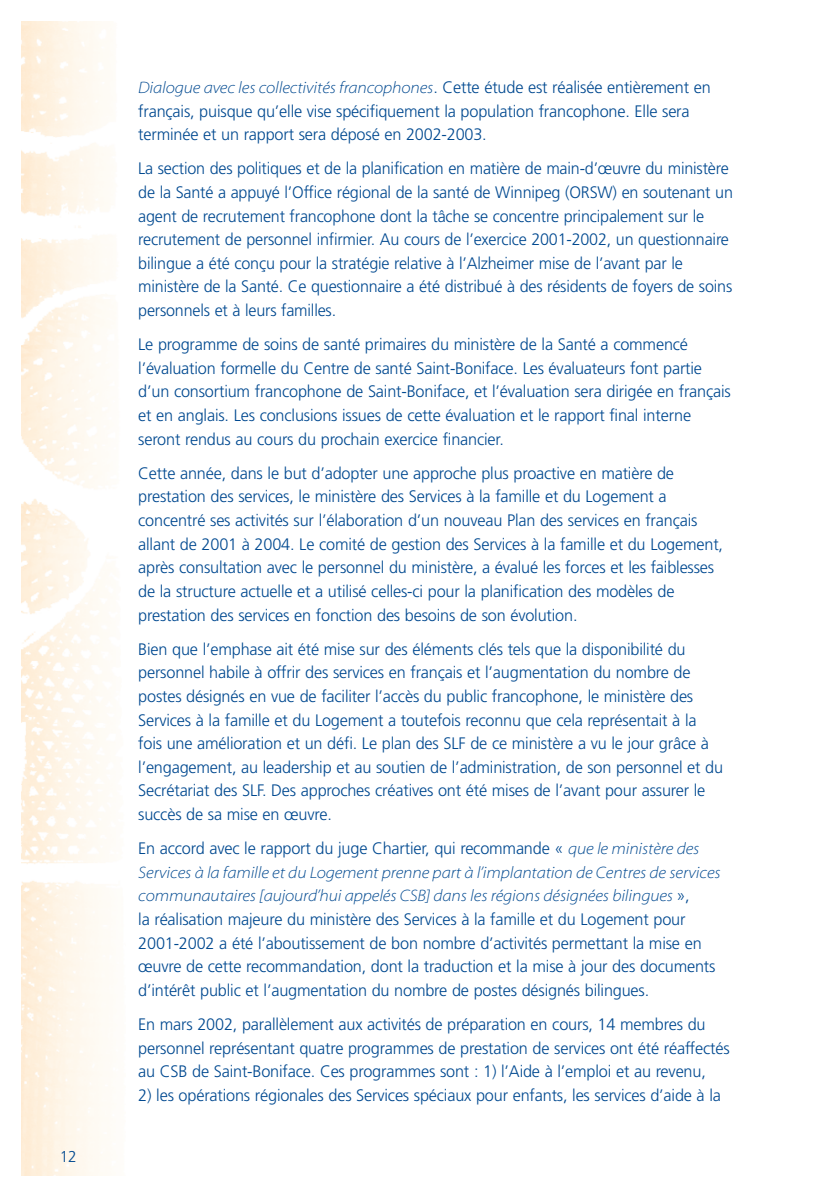
<style>
.page{position:relative;width:819px;height:1197px;background:#fff}
.page>*{position:absolute;margin:0;border:0;box-sizing:border-box;transform-origin:0 0}
.t1{font:300 16.62px/23.6px "Frutiger";letter-spacing:-.01em;color:#014990}
.t2{font:16.62px/23.6px "Myriad MM It 215 700";letter-spacing:-.005em;color:#014990}
.t3{font:300 15.75px "Frutiger";color:#014990}
.s1{font-family:"Frutiger";font-weight:300}
.s2{font-family:"Myriad MM It 215 700";font-weight:400}
</style>
<div class="page">
<img style="left:21px;top:21px;width:87px;height:1155px">
<p class="t3" style="left:60px;top:1150px;width:18px">12</p>
<p class="t2" style="left:138px;top:77px;width:574px">Dialogue avec les collectivités francophones<span class="s1">. Cette étude est réalisée entièrement en</span></p>
<p class="t1" style="left:138px;top:100px;width:553px">français, puisque qu’elle vise spécifiquement la population francophone. Elle sera terminée et un rapport sera déposé en 2002-2003.</p>
<p class="t1" style="left:138px;top:158px;width:596px">La section des politiques et de la planification en matière de main-d’œuvre du ministère de la Santé a appuyé l’Office régional de la santé de Winnipeg (ORSW) en soutenant un agent de recrutement francophone dont la tâche se concentre principalement sur le recrutement de personnel infirmier. Au cours de l’exercice 2001-2002, un questionnaire bilingue a été conçu pour la stratégie relative à l’Alzheimer mise de l’avant par le ministère de la Santé. Ce questionnaire a été distribué à des résidents de foyers de soins personnels et à leurs familles.</p>
<p class="t1" style="left:138px;top:334px;width:594px">Le programme de soins de santé primaires du ministère de la Santé a commencé l’évaluation formelle du Centre de santé Saint-Boniface. Les évaluateurs font partie d’un consortium francophone de Saint-Boniface, et l’évaluation sera dirigée en français et en anglais. Les conclusions issues de cette évaluation et le rapport final interne seront rendus au cours du prochain exercice financier.</p>
<p class="t1" style="left:138px;top:463px;width:586px">Cette année, dans le but d’adopter une approche plus proactive en matière de prestation des services, le ministère des Services à la famille et du Logement a concentré ses activités sur l’élaboration d’un nouveau Plan des services en français allant de 2001 à 2004. Le comité de gestion des Services à la famille et du Logement, après consultation avec le personnel du ministère, a évalué les forces et les faiblesses de la structure actuelle et a utilisé celles-ci pour la planification des modèles de prestation des services en fonction des besoins de son évolution.</p>
<p class="t1" style="left:138px;top:638px;width:586px">Bien que l’emphase ait été mise sur des éléments clés tels que la disponibilité du personnel habile à offrir des services en français et l’augmentation du nombre de postes désignés en vue de faciliter l’accès du public francophone, le ministère des Services à la famille et du Logement a toutefois reconnu que cela représentait à la fois une amélioration et un défi. Le plan des SLF de ce ministère a vu le jour grâce à l’engagement, au leadership et au soutien de l’administration, de son personnel et du Secrétariat des SLF. Des approches créatives ont été mises de l’avant pour assurer le succès de sa mise en œuvre.</p>
<p class="t1" style="left:138px;top:838px;width:563px">En accord avec le rapport du juge Chartier, qui recommande « <span class="s2">que le ministère des</span></p>
<p class="t2" style="left:138px;top:862px;width:584px">Services à la famille et du Logement prenne part à l’implantation de Centres de services communautaires [aujourd’hui appelés CSB] dans les régions désignées bilingues <span class="s1">»,</span></p>
<p class="t1" style="left:138px;top:909px;width:579px">la réalisation majeure du ministère des Services à la famille et du Logement pour 2001-2002 a été l’aboutissement de bon nombre d’activités permettant la mise en œuvre de cette recommandation, dont la traduction et la mise à jour des documents d’intérêt public et l’augmentation du nombre de postes désignés bilingues.</p>
<p class="t1" style="left:138px;top:1014px;width:593px">En mars 2002, parallèlement aux activités de préparation en cours, 14 membres du personnel représentant quatre programmes de prestation de services ont été réaffectés au CSB de Saint-Boniface. Ces programmes sont : 1) l’Aide à l’emploi et au revenu,</p>
<p class="t1" style="left:138px;top:1085px;width:584px">2) les opérations régionales des Services spéciaux pour enfants, les services d’aide à la</p>
</div>
